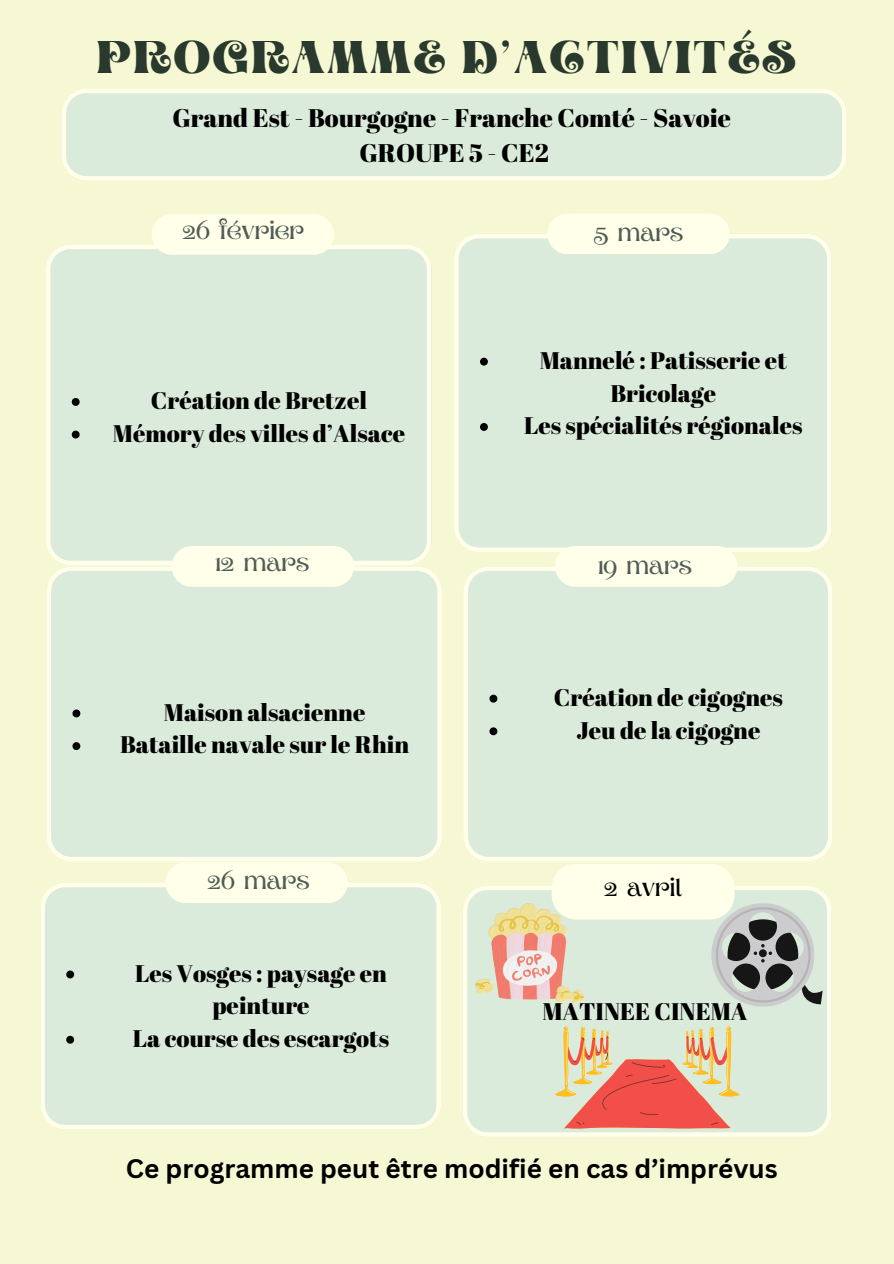
<style>
.page{position:relative;width:894px;height:1264px;background:#fff}
.page>*{position:absolute;margin:0;border:0;box-sizing:border-box;transform-origin:0 0}
.t1{font:700 45.75px "Aprila";letter-spacing:.06em;color:#29392e}
.t2{font:700 26.1px "Canva Sans";color:#000}
.t3{font:25.5px "Abril Fatface";color:#000}
.t4{font:24px/32.7px "Abril Fatface";color:#000;text-align:center}
.t5{font:24px "Aprila";color:#505d54}
.t6{font:24px "Aprila";color:#000}
</style>
<div class="page">
<div style="left:0;top:0;width:893px;height:1263px;background:#f5f8d2"></div>
<div style="left:47px;top:566px;width:394px;height:295px;background:#dbebdb"></div>
<svg style="left:72px;top:709px;width:8px;height:8px"></svg>
<svg style="left:72px;top:742px;width:8px;height:8px"></svg>
<div style="left:46px;top:245px;width:385px;height:320px;background:#dbebdb"></div>
<svg style="left:72px;top:398px;width:8px;height:8px"></svg>
<svg style="left:72px;top:430px;width:8px;height:8px"></svg>
<div style="left:464px;top:566px;width:368px;height:295px;background:#dbebdb"></div>
<svg style="left:489px;top:694px;width:8px;height:8px"></svg>
<svg style="left:489px;top:727px;width:8px;height:8px"></svg>
<div style="left:454px;top:234px;width:377px;height:318px;background:#dbebdb"></div>
<svg style="left:480px;top:358px;width:7px;height:7px"></svg>
<svg style="left:480px;top:423px;width:7px;height:8px"></svg>
<div style="left:547px;top:213px;width:182px;height:41px;background:#ffffea"></div>
<div style="left:152px;top:214px;width:182px;height:41px;background:#ffffea"></div>
<div style="left:555px;top:546px;width:182px;height:41px;background:#ffffea"></div>
<div style="left:171px;top:546px;width:183px;height:41px;background:#ffffea"></div>
<div style="left:40px;top:882px;width:401px;height:247px;background:#dbebdb"></div>
<svg style="left:66px;top:970px;width:8px;height:8px"></svg>
<svg style="left:66px;top:1035px;width:8px;height:8px"></svg>
<svg style="left:463px;top:886px;width:368px;height:250px;background:#dfeddc"></svg>
<div style="left:165px;top:862px;width:182px;height:41px;background:#ffffea"></div>
<img style="left:475px;top:903px;width:76px;height:99px">
<svg style="left:551px;top:864px;width:271px;height:142px;background:#d6dbcb"></svg>
<svg style="left:555px;top:1026px;width:184px;height:102px;background:#e6a68d"></svg>
<svg style="left:62px;top:89px;width:784px;height:91px;background:#deecdc"></svg>
<p class="t1" style="left:97px;top:38px;width:700px">PROGRAMME D’ACTIVITÉS</p>
<h2 class="t3" style="left:172px;top:100px;width:560px">Grand Est - Bourgogne - Franche Comté - Savoie</h2>
<p class="t3" style="left:359px;top:135px;width:191px">GROUPE 5 - CE2</p>
<p class="t5" style="left:182px;top:221px;width:123px">26 février</p>
<p class="t5" style="left:593px;top:223px;width:91px">5 mars</p>
<p class="t4" style="left:151px;top:384px;width:217px">Création de Bretzel</p>
<p class="t4" style="left:113px;top:416px;width:293px">Mémory des villes d’Alsace</p>
<p class="t5" style="left:215px;top:553px;width:95px">12 mars</p>
<h1 class="t4" style="left:164px;top:695px;width:203px">Maison alsacienne</h1>
<p class="t4" style="left:120px;top:727px;width:291px">Bataille navale sur le Rhin</p>
<p class="t4" style="left:539px;top:343px;width:248px">Mannelé : Patisserie et<br>Bricolage</p>
<p class="t4" style="left:524px;top:408px;width:280px">Les spécialités régionales</p>
<p class="t5" style="left:597px;top:556px;width:95px">19 mars</p>
<p class="t4" style="left:553px;top:680px;width:230px">Création de cigognes</p>
<p class="t4" style="left:576px;top:713px;width:185px">Jeu de la cigogne</p>
<p class="t5" style="left:207px;top:870px;width:103px">26 mars</p>
<p class="t6" style="left:604px;top:878px;width:80px">2 avril</p>
<p class="t4" style="left:135px;top:956px;width:253px">Les Vosges : paysage en peinture</p>
<p class="t4" style="left:133px;top:1021px;width:257px">La course des escargots</p>
<p class="t4" style="left:542px;top:994px;width:206px">MATINEE CINEMA</p>
<p class="t2" style="left:126px;top:1150px;width:653px">Ce programme peut être modifié en cas d’imprévus</p>
</div>
